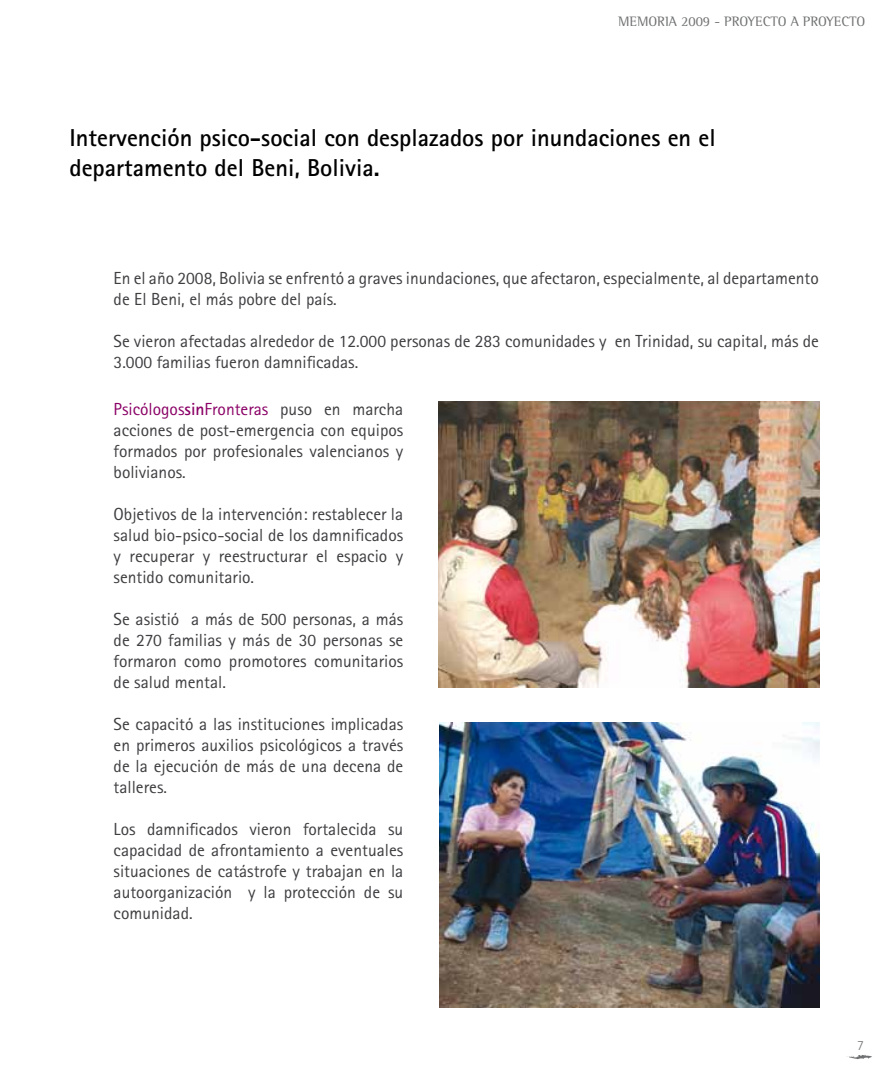
<style>
.page{position:relative;width:882px;height:1071px;background:#fff}
.page>*{position:absolute;margin:0;border:0;box-sizing:border-box;transform-origin:0 0}
.t1{font:700 24.5px/29.4px "Rotis Sans Serif";color:#000}
.t2{font:17.5px/21px "Rotis Sans Serif";color:#3e3d40;text-align:justify}
.t3{font:14px "Rotis Semi Serif";color:#707172}
.t4{font:300 14px "Rotis Sans Serif";color:#707172}
.s1{color:#8a0066}
.s2{font-weight:700;color:#8a0066}
</style>
<div class="page">
<svg style="left:846px;top:1055px;width:26px;height:4px"></svg>
<img style="left:439px;top:401px;width:381px;height:286px">
<img style="left:439px;top:723px;width:380px;height:285px">
<p class="t3" style="left:618px;top:13px;width:249px">MEMORIA 2009 - PROYECTO A PROYECTO</p>
<h1 class="t1" style="left:69px;top:123px;width:648px">Intervención psico-social con desplazados por inundaciones en el departamento del Beni, Bolivia.</h1>
<p class="t2" style="left:114px;top:267px;width:707px">En el año 2008, Bolivia se enfrentó a graves inundaciones, que afectaron, especialmente, al departamento de El Beni, el más pobre del país.</p>
<p class="t2" style="left:114px;top:330px;width:707px">Se vieron afectadas alrededor de 12.000 personas de 283 comunidades y en Trinidad, su capital, más de<br>3.000 familias fueron damnificadas.</p>
<p class="t2" style="left:114px;top:398px;width:291px"><span class="s1">Psicólogos</span><span class="s2">sin</span><span class="s1">Fronteras</span> puso en marcha acciones de post-emergencia con equipos formados por profesionales valencianos y bolivianos.</p>
<p class="t2" style="left:114px;top:503px;width:291px">Objetivos de la intervención: restablecer la salud bio-psico-social de los damnificados y recuperar y reestructurar el espacio y sentido comunitario.</p>
<p class="t2" style="left:114px;top:608px;width:291px">Se asistió a más de 500 personas, a más de 270 familias y más de 30 personas se formaron como promotores comunitarios de salud mental.</p>
<p class="t2" style="left:114px;top:713px;width:291px">Se capacitó a las instituciones implicadas en primeros auxilios psicológicos a través de la ejecución de más de una decena de talleres.</p>
<p class="t2" style="left:114px;top:818px;width:291px">Los damnificados vieron fortalecida su capacidad de afrontamiento a eventuales situaciones de catástrofe y trabajan en la autoorganización y la protección de su comunidad.</p>
<p class="t4" style="left:857px;top:1037px;width:8px">7</p>
</div>
